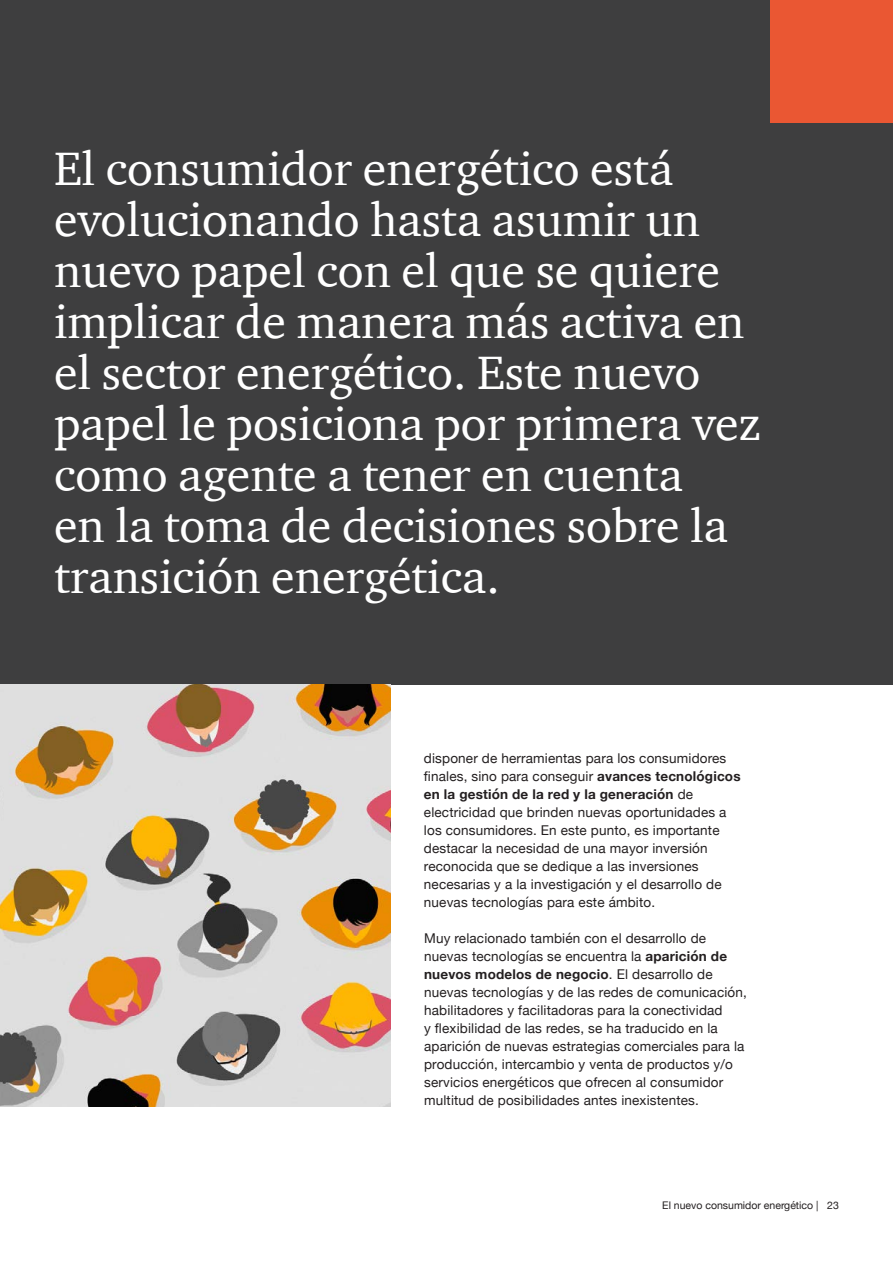
<style>
.page{position:relative;width:893px;height:1263px;background:#fff}
.page>*{position:absolute;margin:0;border:0;box-sizing:border-box;transform-origin:0 0}
.Texto_ok{font:48px/51px "ITC Charter Com";color:#fff}
.Texto_ok-2{font:13.5px/18px "Helvetica Neue";letter-spacing:.01em;color:#231f20}
.t1{font:10.5px "Helvetica Neue";color:#231f20}
.s1{font-weight:700}
</style>
<div class="page">
<div style="left:0;top:0;width:893px;height:684px;background:#3e3e3f"></div>
<img style="left:0;top:684px;width:391px;height:422px">
<div style="left:771px;top:0;width:122px;height:122px;background:#ea5733"></div>
<p class="Texto_ok" style="left:54px;top:143px;width:708px">El consumidor energético está evolucionando hasta asumir un nuevo papel con el que se quiere implicar de manera más activa en el sector energético. Este nuevo papel le posiciona por primera vez como agente a tener en cuenta<br>en la toma de decisiones sobre la transición energética.</p>
<p class="Texto_ok-2" style="left:424px;top:750px;width:318px">disponer de herramientas para los consumidores finales, sino para conseguir <span class="s1">avances tecnológicos en la gestión de la red y la generación</span> de electricidad que brinden nuevas oportunidades a los consumidores. En este punto, es importante destacar la necesidad de una mayor inversión reconocida que se dedique a las inversiones necesarias y a la investigación y el desarrollo de nuevas tecnologías para este ámbito.</p>
<p class="Texto_ok-2" style="left:424px;top:930px;width:324px">Muy relacionado también con el desarrollo de nuevas tecnologías se encuentra la <span class="s1">aparición de nuevos modelos de negocio</span>. El desarrollo de nuevas tecnologías y de las redes de comunicación, habilitadores y facilitadoras para la conectividad<br>y flexibilidad de las redes, se ha traducido en la aparición de nuevas estrategias comerciales para la producción, intercambio y venta de productos y/o servicios energéticos que ofrecen al consumidor multitud de posibilidades antes inexistentes.</p>
<p class="t1" style="left:662px;top:1198px;width:178px">El nuevo consumidor energético | 23</p>
</div>
